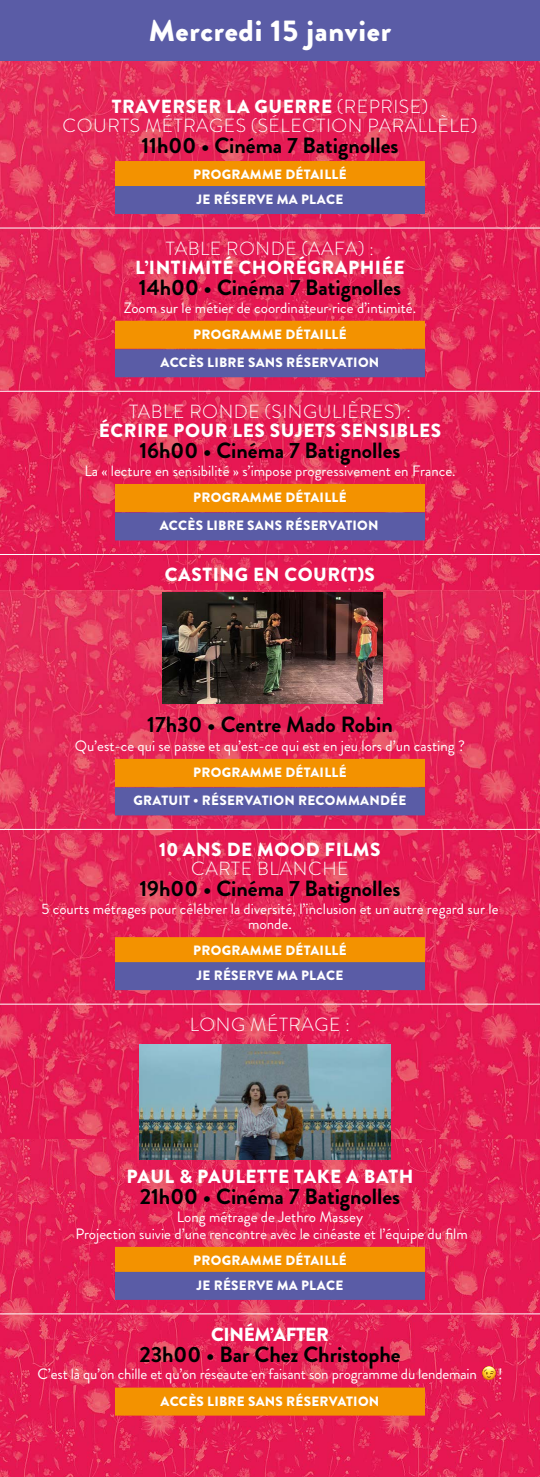
<style>
.page{position:relative;width:540px;height:1477px;background:#fff}
.page>*{position:absolute;margin:0;border:0;box-sizing:border-box;transform-origin:0 0}
.t1{font:900 30px "Brandon Grotesque";letter-spacing:.025em;color:#fff}
.t2{font:700 22px "Brandon Grotesque";color:#000}
.t3{font:300 19px/19px "Brandon Grotesque";letter-spacing:.03em;color:#fff;text-align:center}
.t4{font:900 19px "Brandon Grotesque";letter-spacing:.03em;color:#fff}
.t5{font:900 19px "Brandon Grotesque";letter-spacing:-.02em;color:#fff}
.t6{font:15px/15px "Brandon Grotesque";color:#fff;text-align:center}
.t7{font:900 13.5px/25px "Brandon Grotesque";letter-spacing:.02em;color:#fff}
.s1{font-weight:900}
</style>
<div class="page">
<img style="left:0;top:60px;width:540px;height:530px">
<img style="left:0;top:590px;width:540px;height:549px">
<img style="left:0;top:1139px;width:540px;height:338px">
<div style="left:115px;top:161px;width:310px;height:28px;background:#f39200"></div>
<div style="left:115px;top:186px;width:310px;height:28px;background:#5a5ca6"></div>
<hr style="left:0;top:228px;width:540px;height:1px;background:#fff">
<div style="left:115px;top:321px;width:310px;height:28px;background:#f39200"></div>
<div style="left:115px;top:349px;width:310px;height:28px;background:#5a5ca6"></div>
<hr style="left:0;top:391px;width:540px;height:1px;background:#fff">
<div style="left:115px;top:484px;width:310px;height:28px;background:#f39200"></div>
<div style="left:115px;top:512px;width:310px;height:28px;background:#5a5ca6"></div>
<hr style="left:0;top:554px;width:540px;height:1px;background:#fff">
<div style="left:115px;top:759px;width:310px;height:28px;background:#f39200"></div>
<div style="left:115px;top:787px;width:310px;height:28px;background:#5a5ca6"></div>
<hr style="left:0;top:829px;width:540px;height:1px;background:#fff">
<div style="left:115px;top:937px;width:310px;height:28px;background:#f39200"></div>
<div style="left:115px;top:962px;width:310px;height:28px;background:#5a5ca6"></div>
<hr style="left:0;top:1003px;width:540px;height:1px;background:#fff">
<div style="left:115px;top:1247px;width:310px;height:28px;background:#f39200"></div>
<div style="left:115px;top:1272px;width:310px;height:28px;background:#5a5ca6"></div>
<hr style="left:0;top:1313px;width:540px;height:1px;background:#fff">
<div style="left:115px;top:1387px;width:310px;height:28px;background:#f39200"></div>
<img style="left:139px;top:1044px;width:252px;height:116px">
<div style="left:0;top:0;width:540px;height:60px;background:#5a5ca6"></div>
<img style="left:162px;top:593px;width:220px;height:110px">
<svg style="left:480px;top:1364px;width:17px;height:18px"></svg>
<h1 class="t1" style="left:149px;top:9px;width:244px">Mercredi 15 janvier</h1>
<p class="t3" style="left:63px;top:97px;width:416px"><span class="s1">TRAVERSER LA GUERRE</span> (REPRISE)<br>COURTS MÉTRAGES (SÉLECTION PARALLÈLE)</p>
<h2 class="t2" style="left:141px;top:130px;width:259px">11h00 • Cinéma 7 Batignolles</h2>
<p class="t7" style="left:193px;top:162px;width:155px">PROGRAMME DÉTAILLÉ<br>JE RÉSERVE MA PLACE</p>
<p class="t3" style="left:166px;top:239px;width:210px">TABLE RONDE (AAFA) :</p>
<p class="t4" style="left:135px;top:254px;width:271px">L’INTIMITÉ CHORÉGRAPHIÉE</p>
<h2 class="t2" style="left:139px;top:272px;width:264px">14h00 • Cinéma 7 Batignolles</h2>
<p class="t6" style="left:124px;top:300px;width:294px">Zoom sur le métier de coordinateur·rice d’intimité.</p>
<p class="t7" style="left:161px;top:320px;width:220px;line-height:28.5px;text-align:center">PROGRAMME DÉTAILLÉ<br>ACCÈS LIBRE SANS RÉSERVATION</p>
<p class="t3" style="left:129px;top:402px;width:283px">TABLE RONDE (SINGULIÈRES) :</p>
<p class="t4" style="left:99px;top:417px;width:344px">ÉCRIRE POUR LES SUJETS SENSIBLES</p>
<h2 class="t2" style="left:139px;top:435px;width:263px">16h00 • Cinéma 7 Batignolles</h2>
<p class="t6" style="left:84px;top:463px;width:373px">La « lecture en sensibilité » s’impose progressivement en France.</p>
<p class="t7" style="left:160px;top:483px;width:220px;line-height:28.5px;text-align:center">PROGRAMME DÉTAILLÉ<br>ACCÈS LIBRE SANS RÉSERVATION</p>
<p class="t4" style="left:165px;top:561px;width:212px">CASTING EN COUR(T)S</p>
<h2 class="t2" style="left:147px;top:709px;width:247px">17h30 • Centre Mado Robin</h2>
<p class="t6" style="left:75px;top:738px;width:392px">Qu’est-ce qui se passe et qu’est-ce qui est en jeu lors d’un casting ?</p>
<p class="t7" style="left:134px;top:758px;width:274px;line-height:28.5px;text-align:center">PROGRAMME DÉTAILLÉ<br>GRATUIT • RÉSERVATION RECOMMANDÉE</p>
<p class="t4" style="left:159px;top:836px;width:223px">10 ANS DE MOOD FILMS</p>
<p class="t3" style="left:191px;top:859px;width:159px">CARTE BLANCHE</p>
<h2 class="t2" style="left:139px;top:873px;width:263px">19h00 • Cinéma 7 Batignolles</h2>
<p class="t6" style="left:41px;top:901px;width:459px">5 courts métrages pour célébrer la diversité, l’inclusion et un autre regard sur le monde.</p>
<p class="t7" style="left:193px;top:938px;width:155px">PROGRAMME DÉTAILLÉ<br>JE RÉSERVE MA PLACE</p>
<p class="t3" style="left:190px;top:1015px;width:162px">LONG MÉTRAGE :</p>
<p class="t4" style="left:126px;top:1163px;width:289px">PAUL &amp; PAULETTE TAKE A BATH</p>
<h2 class="t2" style="left:140px;top:1181px;width:262px">21h00 • Cinéma 7 Batignolles</h2>
<p class="t6" style="left:75px;top:1209px;width:394px;line-height:17px">Long métrage de Jethro Massey<br>Projection suivie d’une rencontre avec le cinéaste et l’équipe du film</p>
<p class="t7" style="left:193px;top:1248px;width:155px">PROGRAMME DÉTAILLÉ<br>JE RÉSERVE MA PLACE</p>
<p class="t5" style="left:211px;top:1321px;width:119px">CINÉM’AFTER</p>
<h2 class="t2" style="left:139px;top:1339px;width:263px">23h00 • Bar Chez Christophe</h2>
<p class="t6" style="left:38px;top:1367px;width:441px">C’est là qu’on chille et qu’on réseaute en faisant son programme du lendemain</p>
<p class="t6" style="left:498px;top:1367px;width:6px">!</p>
<p class="t7" style="left:161px;top:1388px;width:220px">ACCÈS LIBRE SANS RÉSERVATION</p>
</div>
